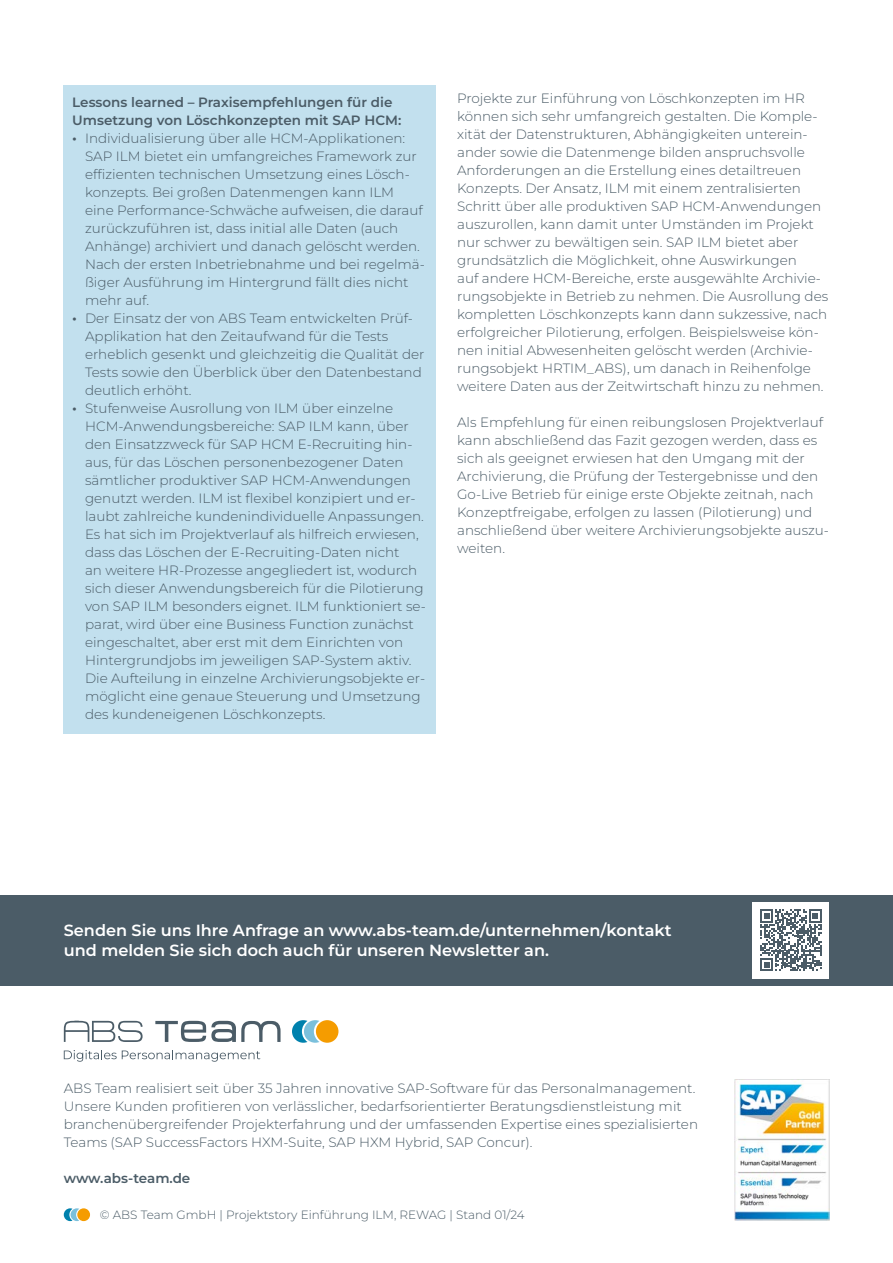
<style>
.page{position:relative;width:893px;height:1263px;background:#fff}
.page>*{position:absolute;margin:0;border:0;box-sizing:border-box;transform-origin:0 0}
.t1{font:600 16.2px/19.5px "Montserrat";color:#fff}
.Fließtext{font:300 13.5px/18px "Montserrat";color:#4b5c67}
.HL_Fließtext{font:600 13.5px "Montserrat";color:#4b5c67}
.t2{font:300 12px "Montserrat";color:#4b5c67}
.s1{font-weight:600;font-size:14.25px}
</style>
<div class="page">
<img style="left:735px;top:1079px;width:95px;height:141px">
<svg style="left:64px;top:1021px;width:79px;height:21px"></svg>
<svg style="left:155px;top:1021px;width:126px;height:21px"></svg>
<svg style="left:64px;top:1050px;width:196px;height:12px"></svg>
<svg style="left:292px;top:1020px;width:47px;height:23px"></svg>
<div style="left:77px;top:1208px;width:13px;height:13px;background:#f59c00;border-radius:50%"></div>
<svg style="left:64px;top:1208px;width:15px;height:13px"></svg>
<div style="left:0;top:895px;width:893px;height:90px;background:#4b5c67"></div>
<div style="left:753px;top:902px;width:76px;height:76px;background:#fff"></div>
<svg style="left:760px;top:909px;width:62px;height:62px"></svg>
<div style="left:64px;top:85px;width:372px;height:648px;background:#c2e0ee"></div>
<p class="HL_Fließtext" style="left:72px;top:93px;width:322px">Lessons learned – Praxisempfehlungen für die</p>
<p class="HL_Fließtext" style="left:72px;top:111px;width:331px">Umsetzung von Löschkonzepten mit SAP HCM:</p>
<p class="Fließtext" style="left:85px;top:128px;width:341px;text-indent:-13px"><span class="s1">•</span> Individualisierung über alle HCM-Applikationen:<br>SAP ILM bietet ein umfangreiches Framework zur effizienten technischen Umsetzung eines Lösch&shy;konzepts. Bei großen Datenmengen kann ILM eine Performance-Schwäche aufweisen, die darauf zurückzuführen ist, dass initial alle Daten (auch Anhänge) archiviert und danach gelöscht werden.<br>Nach der ersten Inbetriebnahme und bei regelmä&shy;ßiger Ausführung im Hintergrund fällt dies nicht mehr auf.</p>
<p class="Fließtext" style="left:85px;top:308px;width:341px;text-indent:-13px"><span class="s1">•</span> Der Einsatz der von ABS Team entwickelten Prüf-Applikation hat den Zeitaufwand für die Tests erheblich gesenkt und gleichzeitig die Qualität der Tests sowie den Überblick über den Datenbestand deutlich erhöht.</p>
<p class="Fließtext" style="left:85px;top:398px;width:342px;text-indent:-13px"><span class="s1">•</span> Stufenweise Ausrollung von ILM über einzelne HCM-Anwendungsbereiche: SAP ILM kann, über den Einsatzzweck für SAP HCM E-Recruiting hin&shy;aus, für das Löschen personenbezogener Daten sämtlicher produktiver SAP HCM-Anwendungen genutzt werden. ILM ist flexibel konzipiert und er&shy;laubt zahlreiche kundenindividuelle Anpassungen.<br>Es hat sich im Projektverlauf als hilfreich erwiesen, dass das Löschen der E-Recruiting-Daten nicht<br>an weitere HR-Prozesse angegliedert ist, wodurch sich dieser Anwendungsbereich für die Pilotierung von SAP ILM besonders eignet. ILM funktioniert se&shy;parat, wird über eine Business Function zunächst eingeschaltet, aber erst mit dem Einrichten von Hintergrundjobs im jeweiligen SAP-System aktiv.<br>Die Aufteilung in einzelne Archivierungsobjekte er&shy;möglicht eine genaue Steuerung und Umsetzung des kundeneigenen Löschkonzepts.</p>
<p class="Fließtext" style="left:457px;top:89px;width:373px">Projekte zur Einführung von Löschkonzepten im HR können sich sehr umfangreich gestalten. Die Komple&shy;xität der Datenstrukturen, Abhängigkeiten unterein&shy;ander sowie die Datenmenge bilden anspruchsvolle Anforderungen an die Erstellung eines detailtreuen Konzepts. Der Ansatz, ILM mit einem zentralisierten Schritt über alle produktiven SAP HCM-Anwendungen auszurollen, kann damit unter Umständen im Projekt nur schwer zu bewältigen sein. SAP ILM bietet aber grundsätzlich die Möglichkeit, ohne Auswirkungen<br>auf andere HCM-Bereiche, erste ausgewählte Archivie&shy;rungsobjekte in Betrieb zu nehmen. Die Ausrollung des kompletten Löschkonzepts kann dann sukzessive, nach erfolgreicher Pilotierung, erfolgen. Beispielsweise kön&shy;nen initial Abwesenheiten gelöscht werden (Archivie&shy;rungsobjekt HRTIM_ABS), um danach in Reihenfolge weitere Daten aus der Zeitwirtschaft hinzu zu nehmen.</p>
<p class="Fließtext" style="left:457px;top:413px;width:373px">Als Empfehlung für einen reibungslosen Projektverlauf kann abschließend das Fazit gezogen werden, dass es sich als geeignet erwiesen hat den Umgang mit der Archivierung, die Prüfung der Testergebnisse und den Go-Live Betrieb für einige erste Objekte zeitnah, nach Konzeptfreigabe, erfolgen zu lassen (Pilotierung) und anschließend über weitere Archivierungsobjekte auszu&shy;weiten.</p>
<p class="t1" style="left:64px;top:920px;width:609px">Senden Sie uns Ihre Anfrage an www.abs-team.de/unternehmen/kontakt und melden Sie sich doch auch für unseren Newsletter an.</p>
<p class="Fließtext" style="left:64px;top:1079px;width:636px">ABS Team realisiert seit über 35 Jahren innovative SAP-Software für das Personalmanagement.<br>Unsere Kunden profitieren von verlässlicher, bedarfsorientierter Beratungsdienstleistung mit branchenübergreifender Projekterfahrung und der umfassenden Expertise eines spezialisierten Teams (SAP SuccessFactors HXM-Suite, SAP HXM Hybrid, SAP Concur).</p>
<p class="HL_Fließtext" style="left:64px;top:1169px;width:128px">www.abs-team.de</p>
<p class="t2" style="left:100px;top:1207px;width:426px">© ABS Team GmbH | Projektstory Einführung ILM, REWAG | Stand 01/24</p>
</div>
